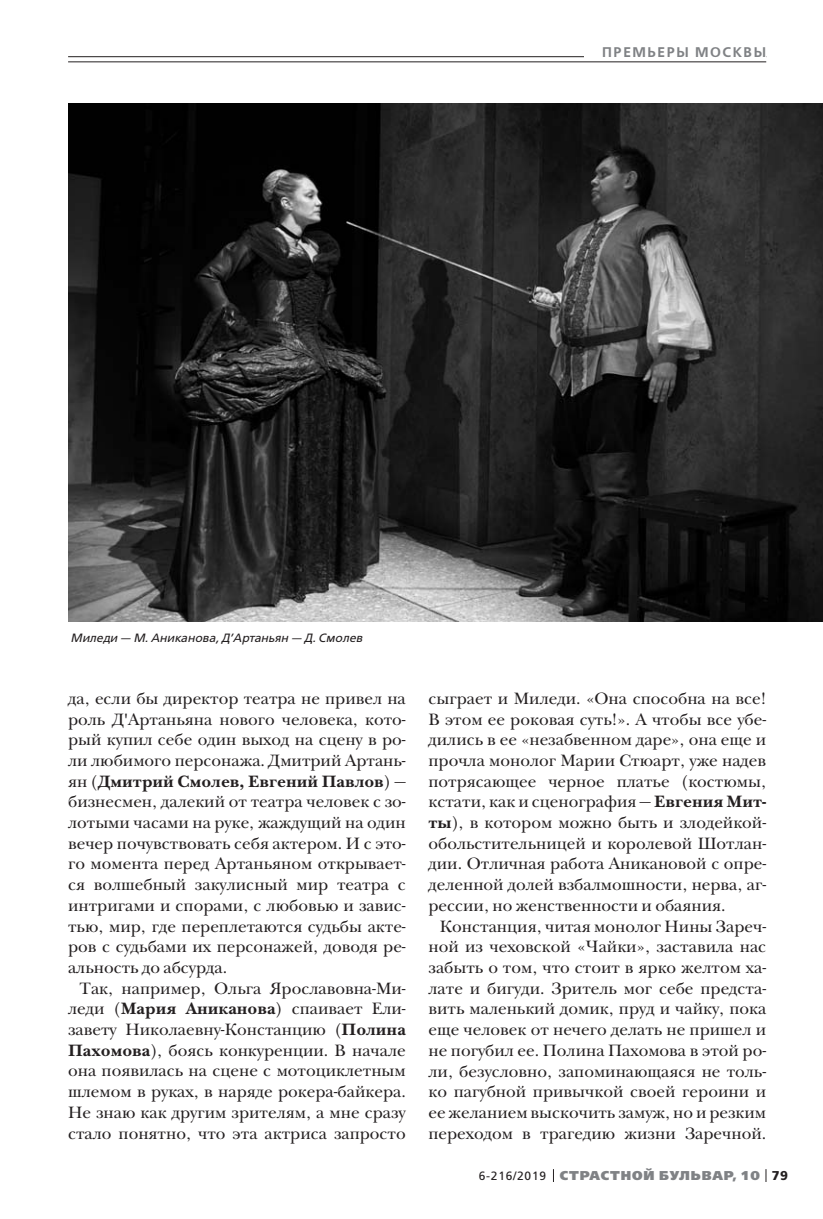
<style>
.page{position:relative;width:823px;height:1219px;background:#fff}
.page>*{position:absolute;margin:0;border:0;box-sizing:border-box;transform-origin:0 0}
.t1{font:17px/20.8px "New Baskerville ITC";color:#231f20;text-align:justify}
.t2{font:600 14px "Free Set";letter-spacing:.11em;color:#808285}
.t3{font:800 12.8px "Free Set";letter-spacing:.07em;color:#808285}
.t4{font:italic 12px "Free Set";color:#231f20}
.s1{font-weight:700}
.s2{font-weight:400;font-size:12px;color:#231f20}
.s3{font-weight:700;color:#231f20}
</style>
<div class="page">
<svg style="left:765px;top:1169px;width:1px;height:13px"></svg>
<hr style="left:68px;top:56px;width:697px;height:1px;background:#231f20">
<div style="left:584px;top:41px;width:181px;height:21px;background:#fff"></div>
<hr style="left:68px;top:62px;width:697px;height:1px;background:#231f20">
<img style="left:68px;top:103px;width:754px;height:518px">
<p class="t2" style="left:602px;top:45px;width:165px">ПРЕМЬЕРЫ МОСКВЫ</p>
<p class="t4" style="left:70px;top:632px;width:293px">Миледи — М. Аниканова, Д’Артаньян — Д. Смолев</p>
<p class="t1" style="left:68px;top:690px;width:339px">да, если бы директор театра не привел на роль Д'Артаньяна нового человека, кото&shy;рый купил себе один выход на сцену в ро&shy;ли любимого персонажа. Дмитрий Артань&shy;ян (<span class="s1">Дмитрий Смолев, Евгений Павлов</span>) — бизнесмен, далекий от театра человек с зо&shy;лотыми часами на руке, жаждущий на один вечер почувствовать себя актером. И с это&shy;го момента перед Артаньяном открывает&shy;ся волшебный закулисный мир театра с интригами и спорами, с любовью и завис&shy;тью, мир, где переплетаются судьбы акте&shy;ров с судьбами их персонажей, доводя ре&shy;альность до абсурда.</p>
<p class="t1" style="left:68px;top:979px;width:339px;text-indent:11px">Так, например, Ольга Ярославовна-Ми&shy;леди (<span class="s1">Мария Аниканова</span>) спаивает Ели&shy;завету Николаевну-Констанцию (<span class="s1">Полина Пахомова</span>), боясь конкуренции. В начале она появилась на сцене с мотоциклетным шлемом в руках, в наряде рокера-байкера.<br>Не знаю как другим зрителям, а мне сразу стало понятно, что эта актриса запросто</p>
<p class="t1" style="left:428px;top:689px;width:339px">сыграет и Миледи. «Она способна на все!<br>В этом ее роковая суть!». А чтобы все убе&shy;дились в ее «незабвенном даре», она еще и прочла монолог Марии Стюарт, уже надев потрясающее черное платье (костюмы, кстати, как и сценография — <span class="s1">Евгения Мит&shy;ты</span>), в котором можно быть и злодейкой&shy;обольстительницей и королевой Шотлан&shy;дии. Отличная работа Аникановой с опре&shy;деленной долей взбалмошности, нерва, аг&shy;рессии, но женственности и обаяния.</p>
<p class="t1" style="left:428px;top:917px;width:339px;text-indent:11px">Констанция, читая монолог Нины Зареч&shy;ной из чеховской «Чайки», заставила нас забыть о том, что стоит в ярко желтом ха&shy;лате и бигуди. Зритель мог себе предста&shy;вить маленький домик, пруд и чайку, пока еще человек от нечего делать не пришел и не погубил ее. Полина Пахомова в этой ро&shy;ли, безусловно, запоминающаяся не толь&shy;ко пагубной привычкой своей героини и ее желанием выскочить замуж, но и резким переходом в трагедию жизни Заречной.</p>
<p class="t3" style="left:478px;top:1169px;width:310px"><span class="s2">6-216/2019</span> СТРАСТНОЙ БУЛЬВАР, 10 <span class="s3">79</span></p>
</div>
